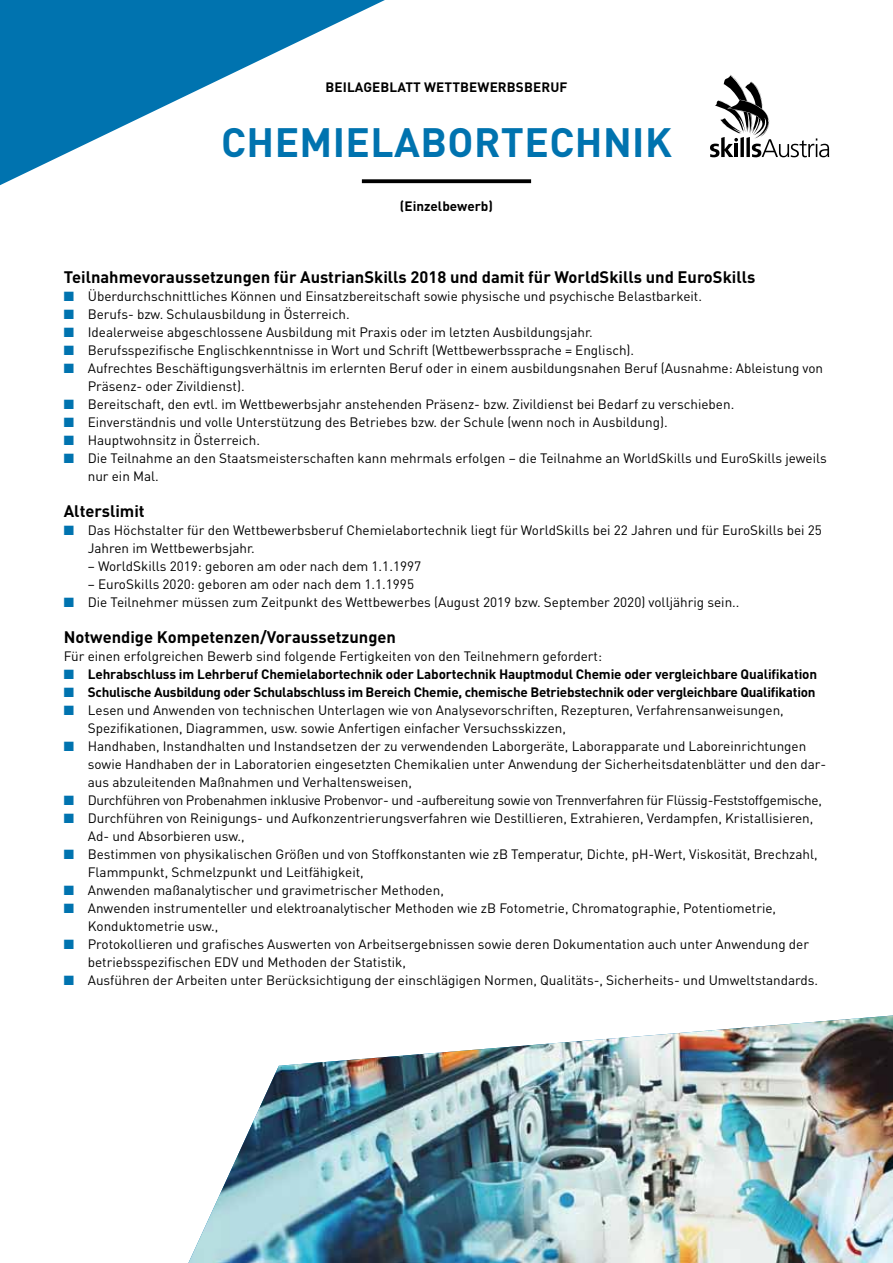
<style>
.page{position:relative;width:893px;height:1263px;background:#fff}
.page>*{position:absolute;margin:0;border:0;box-sizing:border-box;transform-origin:0 0}
.t1{font:700 40.5px "DIN Pro";letter-spacing:.01em;color:#0073af}
.t2{font:700 16.5px "DIN Pro";color:#000}
.t3{font:13.5px/18px "DIN Pro";color:#000}
.t4{font:700 13.5px "DIN Pro";letter-spacing:-.01em;color:#000}
.t5{font:13.5px "DIN Pro";letter-spacing:-.02em;color:#000}
.t6{font:700 13.5px "DIN Pro";letter-spacing:.01em;color:#000}
.s1{color:#0073af}
</style>
<div class="page">
<svg style="left:0;top:0;width:385px;height:185px"></svg>
<img style="left:188px;top:1015px;width:705px;height:248px">
<svg style="left:710px;top:75px;width:119px;height:82px"></svg>
<svg style="left:362px;top:179px;width:169px;height:4px"></svg>
<p class="t6" style="left:325px;top:78px;width:243px">Beilageblatt Wettbewerbsberuf</p>
<h1 class="t1" style="left:221px;top:115px;width:452px">Chemielabortechnik</h1>
<p class="t4" style="left:400px;top:197px;width:95px">(Einzelbewerb)</p>
<p class="t2" style="left:64px;top:265px;width:693px">Teilnahmevoraussetzungen für AustrianSkills 2018 und damit für WorldSkills und EuroSkills</p>
<p class="t3" style="left:64px;top:286px;width:640px"><span class="s1">■</span> Überdurchschnittliches Können und Einsatzbereitschaft sowie physische und psychische Belastbarkeit.</p>
<p class="t3" style="left:64px;top:304px;width:288px"><span class="s1">■</span> Berufs- bzw. Schulausbildung in Österreich.</p>
<p class="t3" style="left:64px;top:322px;width:530px"><span class="s1">■</span> Idealerweise abgeschlossene Ausbildung mit Praxis oder im letzten Ausbildungsjahr.</p>
<p class="t3" style="left:64px;top:340px;width:572px"><span class="s1">■</span> Berufsspezifische Englischkenntnisse in Wort und Schrift (Wettbewerbssprache = Englisch).</p>
<p class="t3" style="left:88px;top:358px;width:737px;text-indent:-24px"><span class="s1">■</span> Aufrechtes Beschäftigungsverhältnis im erlernten Beruf oder in einem ausbildungsnahen Beruf (Ausnahme: Ableistung von<br>Präsenz- oder Zivildienst).</p>
<p class="t3" style="left:64px;top:394px;width:672px"><span class="s1">■</span> Bereitschaft, den evtl. im Wettbewerbsjahr anstehenden Präsenz- bzw. Zivildienst bei Bedarf zu verschieben.</p>
<p class="t3" style="left:64px;top:412px;width:605px"><span class="s1">■</span> Einverständnis und volle Unterstützung des Betriebes bzw. der Schule (wenn noch in Ausbildung).</p>
<p class="t3" style="left:64px;top:430px;width:198px"><span class="s1">■</span> Hauptwohnsitz in Österreich.</p>
<p class="t3" style="left:88px;top:448px;width:740px;text-indent:-24px"><span class="s1">■</span> Die Teilnahme an den Staatsmeisterschaften kann mehrmals erfolgen – die Teilnahme an WorldSkills und EuroSkills jeweils nur ein Mal.</p>
<p class="t2" style="left:64px;top:499px;width:82px">Alterslimit</p>
<p class="t3" style="left:88px;top:520px;width:736px;text-indent:-24px"><span class="s1">■</span> Das Höchstalter für den Wettbewerbsberuf Chemielabortechnik liegt für WorldSkills bei 22 Jahren und für EuroSkills bei 25<br>Jahren im Wettbewerbsjahr.</p>
<p class="t3" style="left:88px;top:556px;width:335px">– WorldSkills 2019: geboren am oder nach dem 1.1.1997</p>
<p class="t3" style="left:88px;top:574px;width:328px">– EuroSkills 2020: geboren am oder nach dem 1.1.1995</p>
<p class="t3" style="left:64px;top:592px;width:677px"><span class="s1">■</span> Die Teilnehmer müssen zum Zeitpunkt des Wettbewerbes (August 2019 bzw. September 2020) volljährig sein..</p>
<p class="t2" style="left:64px;top:625px;width:334px">N otwendige Kompetenzen/Voraussetzungen</p>
<p class="t3" style="left:64px;top:646px;width:540px">Für einen erfolgreichen Bewerb sind folgende Fertigkeiten von den Teilnehmern gefordert:</p>
<p class="t4" style="left:64px;top:665px;width:755px"><span class="s1">■</span> Lehrabschluss im Lehrberuf Chemielabortechnik oder Labortechnik Hauptmodul Chemie oder vergleichbare Qualifikation</p>
<p class="t4" style="left:64px;top:683px;width:753px"><span class="s1">■</span> Schulische Ausbildung oder Schulabschluss im Bereich Chemie, chemische Betriebstechnik oder vergleichbare Qualifikation</p>
<p class="t3" style="left:88px;top:700px;width:698px;text-indent:-24px"><span class="s1">■</span> Lesen und Anwenden von technischen Unterlagen wie von Analysevorschriften, Rezepturen, Verfahrensanweisungen,<br>Spezifikationen, Diagrammen, usw. sowie Anfertigen einfacher Versuchsskizzen,</p>
<p class="t3" style="left:88px;top:736px;width:740px;text-indent:-24px"><span class="s1">■</span> Handhaben, Instandhalten und Instandsetzen der zu verwendenden Laborgeräte, Laborapparate und Laboreinrichtungen sowie Handhaben der in Laboratorien eingesetzten Chemikalien unter Anwendung der Sicherheitsdatenblätter und den dar&shy;aus abzuleitenden Maßnahmen und Verhaltensweisen,</p>
<p class="t5" style="left:64px;top:791px;width:760px"><span class="s1">■</span> Durchführen von Probenahmen inklusive Probenvor- und -aufbereitung sowie von Trennverfahren für Flüssig-Feststoffgemische,</p>
<p class="t3" style="left:88px;top:808px;width:727px;text-indent:-24px"><span class="s1">■</span> Durchführen von Reinigungs- und Aufkonzentrierungsverfahren wie Destillieren, Extrahieren, Verdampfen, Kristallisieren,<br>Ad- und Absorbieren usw.,</p>
<p class="t3" style="left:88px;top:844px;width:731px;text-indent:-24px"><span class="s1">■</span> Bestimmen von physikalischen Größen und von Stoffkonstanten wie zB Temperatur, Dichte, pH-Wert, Viskosität, Brechzahl,<br>Flammpunkt, Schmelzpunkt und Leitfähigkeit,</p>
<p class="t3" style="left:64px;top:880px;width:382px"><span class="s1">■</span> Anwenden maßanalytischer und gravimetrischer Methoden,</p>
<p class="t3" style="left:88px;top:898px;width:690px;text-indent:-24px"><span class="s1">■</span> Anwenden instrumenteller und elektroanalytischer Methoden wie zB Fotometrie, Chromatographie, Potentiometrie,<br>Konduktometrie usw.,</p>
<p class="t3" style="left:88px;top:934px;width:723px;text-indent:-24px"><span class="s1">■</span> Protokollieren und grafisches Auswerten von Arbeitsergebnissen sowie deren Dokumentation auch unter Anwendung der betriebsspezifischen EDV und Methoden der Statistik,</p>
<p class="t3" style="left:64px;top:970px;width:756px"><span class="s1">■</span> Ausführen der Arbeiten unter Berücksichtigung der einschlägigen Normen, Qualitäts-, Sicherheits- und Umweltstandards.</p>
</div>
